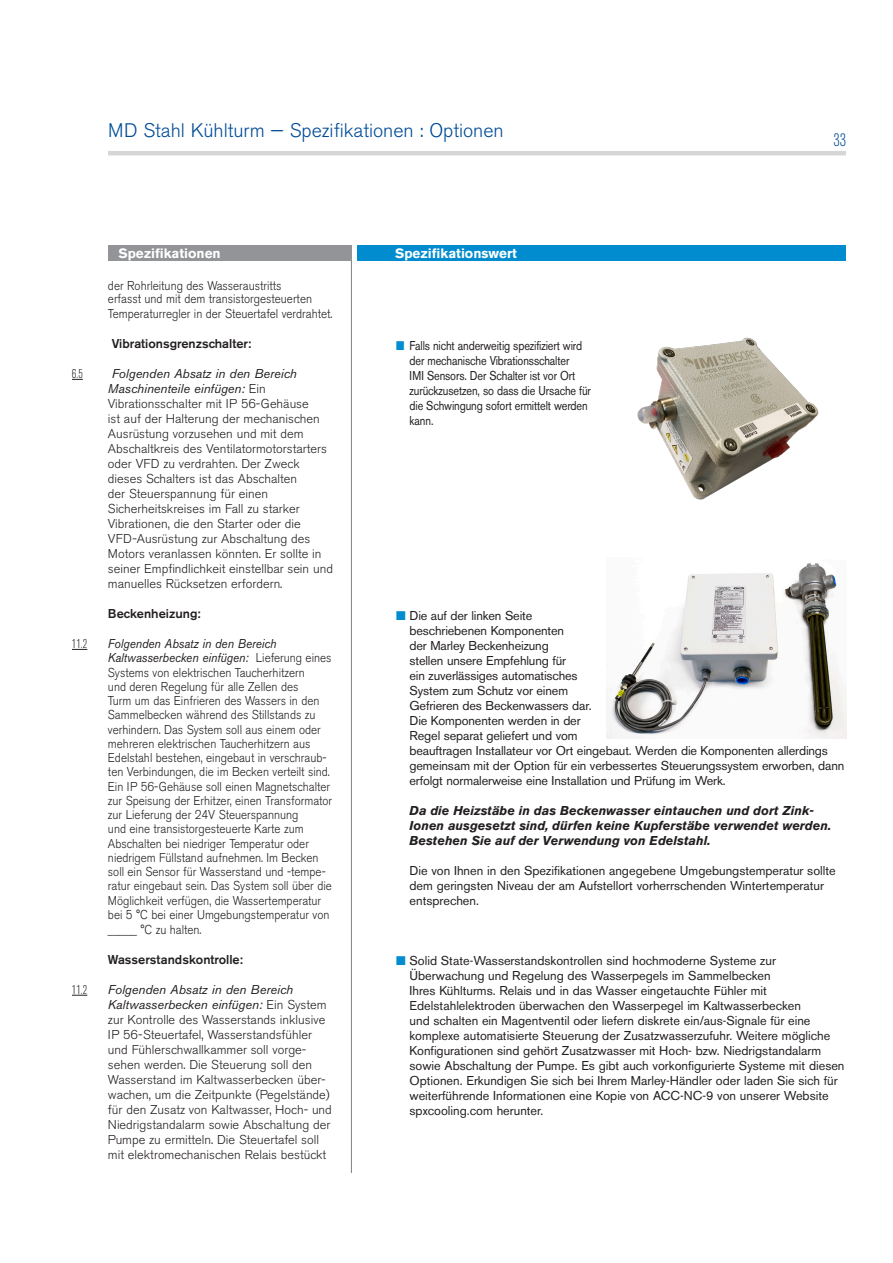
<style>
.page{position:relative;width:893px;height:1263px;background:#fff}
.page>*{position:absolute;margin:0;border:0;box-sizing:border-box;transform-origin:0 0}
.t1{font:300 19.5px "Akzidenz Grotesk BE";color:#004c97}
.t2{font:300 condensed 18px "Akzidenz Grotesk BE";color:#004c97}
.t3{font:700 13.5px "Akzidenz Grotesk BE";color:#fff}
.t4{font:12.75px/15px "Akzidenz Grotesk BE";color:#231f20}
.spec{font:300 12.75px/15px "Akzidenz Grotesk BE";color:#231f20}
.spec-2{font:300 12.75px/14.2px "Akzidenz Grotesk BE";color:#231f20;scale:.91 1}
.t5{font:12.75px/15px "Akzidenz Grotesk BE";color:#231f20;scale:.85 1}
.t6{font:italic 700 12.75px/15px "Akzidenz Grotesk BE";color:#231f20}
._3_entrada_bold{font:500 12.75px "Akzidenz Grotesk BE";color:#231f20}
.spec-3{font:300 condensed 12.75px "Akzidenz Grotesk BE";color:#231f20}
.s1{color:#008ccf}
.s2{font-weight:400;font-style:italic}
</style>
<div class="page">
<hr style="left:108px;top:151px;width:738px;height:4px;background:#d5d6d8">
<hr style="left:351px;top:246px;width:1px;height:927px;background:#808285">
<div style="left:108px;top:246px;width:244px;height:15px;background:#929497"></div>
<div style="left:358px;top:246px;width:488px;height:15px;background:#008ccf"></div>
<svg style="left:72px;top:649px;width:15px;height:1px"></svg>
<svg style="left:72px;top:995px;width:15px;height:1px"></svg>
<img style="left:607px;top:563px;width:239px;height:175px">
<img style="left:637px;top:337px;width:182px;height:163px">
<h1 class="t1" style="left:108px;top:120px;width:397px">MD Stahl Kühlturm — Spezifikationen : Optionen</h1>
<h2 class="t2" style="left:833px;top:130px;width:14px">33</h2>
<p class="t3" style="left:118px;top:245px;width:104px">Spezifikationen</p>
<p class="t3" style="left:395px;top:246px;width:123px">Spezifikationswert</p>
<p class="spec-2" style="left:108px;top:279px;width:226px;line-height:13.5px">der Rohrleitung des Wasseraustritts erfasst und mit dem transistorgesteuerten</p>
<p class="spec-2" style="left:108px;top:307px;width:248px">Temperaturregler in der Steuertafel verdrahtet.</p>
<p class="_3_entrada_bold" style="left:112px;top:336px;width:141px">Vibrationsgrenzschalter:</p>
<p class="t5" style="left:410px;top:338px;width:215px;text-indent:-14px"><span class="s1">■</span> Falls nicht anderweitig spezifiziert wird der mechanische Vibrationsschalter<br>IMI Sensors. Der Schalter ist vor Ort zurückzusetzen, so dass die Ursache für die Schwingung sofort ermittelt werden kann.</p>
<p class="spec-3" style="left:72px;top:367px;width:12px">6.5</p>
<p class="spec" style="left:108px;top:366px;width:227px"><span class="s2">Folgenden Absatz in den Bereich Maschinenteile einfügen:</span> Ein Vibrationsschalter mit IP 56-Gehäuse<br>ist auf der Halterung der mechanischen Ausrüstung vorzusehen und mit dem Abschaltkreis des Ventilatormotorstarters oder VFD zu verdrahten. Der Zweck dieses Schalters ist das Abschalten<br>der Steuerspannung für einen Sicherheitskreises im Fall zu starker Vibrationen, die den Starter oder die VFD-Ausrüstung zur Abschaltung des Motors veranlassen könnten. Er sollte in seiner Empfindlichkeit einstellbar sein und manuelles Rücksetzen erfordern.</p>
<p class="_3_entrada_bold" style="left:108px;top:606px;width:94px">Beckenheizung:</p>
<p class="spec-3" style="left:72px;top:637px;width:17px">11.2</p>
<p class="spec-2" style="left:108px;top:637px;width:248px"><span class="s2">Folgenden Absatz in den Bereich Kaltwasserbecken einfügen:</span> Lieferung eines Systems von elektrischen Taucherhitzern<br>und deren Regelung für alle Zellen des<br>Turm um das Einfrieren des Wassers in den Sammelbecken während des Stillstands zu verhindern. Das System soll aus einem oder mehreren elektrischen Taucherhitzern aus Edelstahl bestehen, eingebaut in verschraub&shy;ten Verbindungen, die im Becken verteilt sind.<br>Ein IP 56-Gehäuse soll einen Magnetschalter zur Speisung der Erhitzer, einen Transformator zur Lieferung der 24V Steuerspannung<br>und eine transistorgesteuerte Karte zum Abschalten bei niedriger Temperatur oder niedrigem Füllstand aufnehmen. Im Becken soll ein Sensor für Wasserstand und -tempe&shy;ratur eingebaut sein. Das System soll über die Möglichkeit verfügen, die Wassertemperatur bei 5 °C bei einer Umgebungstemperatur von _____ °C zu halten.</p>
<p class="_3_entrada_bold" style="left:108px;top:952px;width:136px">Wasserstandskontrolle:</p>
<p class="spec-3" style="left:72px;top:983px;width:17px">11.2</p>
<p class="spec" style="left:108px;top:982px;width:225px"><span class="s2">Folgenden Absatz in den Bereich Kaltwasserbecken einfügen:</span> Ein System zur Kontrolle des Wasserstands inklusive IP 56-Steuertafel, Wasserstandsfühler und Fühlerschwallkammer soll vorge&shy;sehen werden. Die Steuerung soll den Wasserstand im Kaltwasserbecken über&shy;wachen, um die Zeitpunkte (Pegelstände) für den Zusatz von Kaltwasser, Hoch- und Niedrigstandalarm sowie Abschaltung der Pumpe zu ermitteln. Die Steuertafel soll mit elektromechanischen Relais bestückt</p>
<p class="t4" style="left:410px;top:608px;width:436px;text-indent:-14px"><span class="s1">■</span> Die auf der linken Seite<br>beschriebenen Komponenten<br>der Marley Beckenheizung<br>stellen unsere Empfehlung für<br>ein zuverlässiges automatisches<br>System zum Schutz vor einem<br>Gefrieren des Beckenwassers dar.<br>Die Komponenten werden in der<br>Regel separat geliefert und vom<br>beauftragen Installateur vor Ort eingebaut. Werden die Komponenten allerdings gemeinsam mit der Option für ein verbessertes Steuerungssystem erworben, dann erfolgt normalerweise eine Installation und Prüfung im Werk.</p>
<p class="t6" style="left:410px;top:803px;width:423px">Da die Heizstäbe in das Beckenwasser eintauchen und dort Zink-<br>Ionen ausgesetzt sind, dürfen keine Kupferstäbe verwendet werden.<br>Bestehen Sie auf der Verwendung von Edelstahl.</p>
<p class="t4" style="left:410px;top:863px;width:428px">Die von Ihnen in den Spezifikationen angegebene Umgebungstemperatur sollte dem geringsten Niveau der am Aufstellort vorherrschenden Wintertemperatur entsprechen.</p>
<p class="t4" style="left:410px;top:953px;width:436px;text-indent:-14px"><span class="s1">■</span> Solid State-Wasserstandskontrollen sind hochmoderne Systeme zur Überwachung und Regelung des Wasserpegels im Sammelbecken<br>Ihres Kühlturms. Relais und in das Wasser eingetauchte Fühler mit Edelstahlelektroden überwachen den Wasserpegel im Kaltwasserbecken<br>und schalten ein Magentventil oder liefern diskrete ein/aus-Signale für eine komplexe automatisierte Steuerung der Zusatzwasserzufuhr. Weitere mögliche Konfigurationen sind gehört Zusatzwasser mit Hoch- bzw. Niedrigstandalarm sowie Abschaltung der Pumpe. Es gibt auch vorkonfigurierte Systeme mit diesen Optionen. Erkundigen Sie sich bei Ihrem Marley-Händler oder laden Sie sich für weiterführende Informationen eine Kopie von ACC-NC-9 von unserer Website spxcooling.com herunter.</p>
</div>
